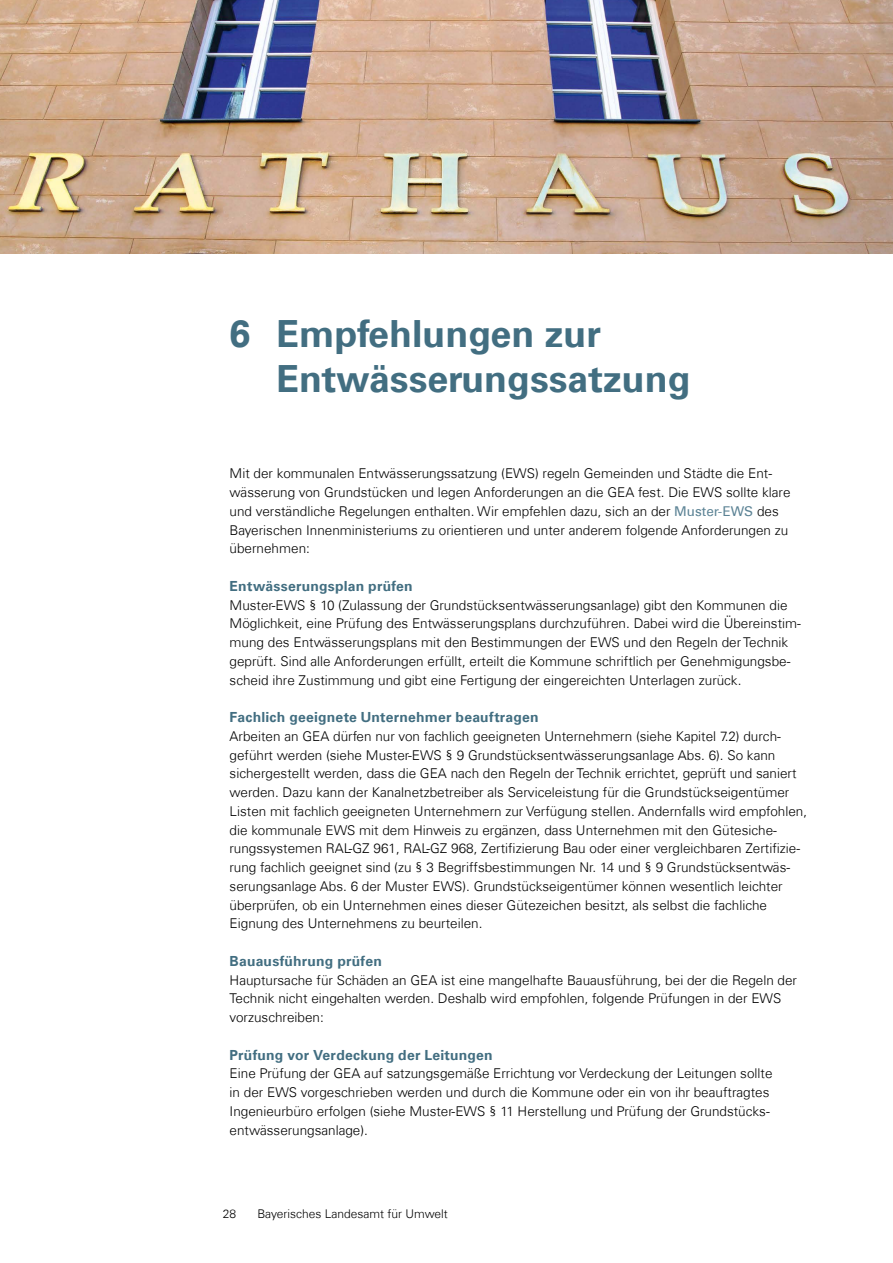
<style>
.page{position:relative;width:893px;height:1263px;background:#fff}
.page>*{position:absolute;margin:0;border:0;box-sizing:border-box;transform-origin:0 0}
.Kapitel_Head_1_Thema_mit_Nummer{font:700 37.5px/45px "Univers Com 65";color:#426e81}
.Head_4_Thema{font:700 13.95px "Univers Com 65";letter-spacing:.015em;color:#426e81}
.Fließ_Thema_Abstand{font:300 13.5px/18.8px "Univers Com 45";color:#000}
.t1{font:300 12px "Univers Com 45";color:#000}
.s1{font-family:"Univers Com 55 Roman";font-weight:400;color:#5c8395}
</style>
<div class="page">
<img style="left:0;top:0;width:893px;height:253px">
<h1 class="Kapitel_Head_1_Thema_mit_Nummer" style="left:276px;top:311px;width:416px;text-indent:-47px">6 Empfehlungen zur<br>Entwässerungssatzung</h1>
<p class="Fließ_Thema_Abstand" style="left:230px;top:464px;width:562px">Mit der kommunalen Entwässerungssatzung (EWS) regeln Gemeinden und Städte die Ent&shy;wässerung von Grundstücken und legen Anforderungen an die GEA fest. Die EWS sollte klare und verständliche Regelungen enthalten. Wir empfehlen dazu, sich an der <span class="s1">Muster-EWS</span> des Bayerischen Innenministeriums zu orientieren und unter anderem folgende Anforderungen zu übernehmen:</p>
<p class="Head_4_Thema" style="left:230px;top:577px;width:185px">Entwässerungsplan prüfen</p>
<p class="Fließ_Thema_Abstand" style="left:230px;top:595px;width:573px">Muster-EWS § 10 (Zulassung der Grundstücksentwässerungsanlage) gibt den Kommunen die Möglichkeit, eine Prüfung des Entwässerungsplans durchzuführen. Dabei wird die Übereinstim&shy;mung des Entwässerungsplans mit den Bestimmungen der EWS und den Regeln der Technik geprüft. Sind alle Anforderungen erfüllt, erteilt die Kommune schriftlich per Genehmigungsbe&shy;scheid ihre Zustimmung und gibt eine Fertigung der eingereichten Unterlagen zurück.</p>
<p class="Head_4_Thema" style="left:230px;top:709px;width:311px">Fachlich geeignete Unternehmer beauftragen</p>
<p class="Fließ_Thema_Abstand" style="left:230px;top:727px;width:579px">Arbeiten an GEA dürfen nur von fachlich geeigneten Unternehmern (siehe Kapitel 7.2) durch&shy;geführt werden (siehe Muster-EWS § 9 Grundstücksentwässerungsanlage Abs. 6). So kann sichergestellt werden, dass die GEA nach den Regeln der Technik errichtet, geprüft und saniert werden. Dazu kann der Kanalnetzbetreiber als Serviceleistung für die Grundstückseigentümer Listen mit fachlich geeigneten Unternehmern zur Verfügung stellen. Andernfalls wird empfohlen, die kommunale EWS mit dem Hinweis zu ergänzen, dass Unternehmen mit den Gütesiche&shy;rungssystemen RAL-GZ 961, RAL-GZ 968, Zertifizierung Bau oder einer vergleichbaren Zertifizie&shy;rung fachlich geeignet sind (zu § 3 Begriffsbestimmungen Nr. 14 und § 9 Grundstücksentwäs&shy;serungsanlage Abs. 6 der Muster EWS). Grundstückseigentümer können wesentlich leichter überprüfen, ob ein Unternehmen eines dieser Gütezeichen besitzt, als selbst die fachliche Eignung des Unternehmens zu beurteilen.</p>
<p class="Head_4_Thema" style="left:230px;top:952px;width:154px">Bauausführung prüfen</p>
<p class="Fließ_Thema_Abstand" style="left:230px;top:970px;width:569px">Hauptursache für Schäden an GEA ist eine mangelhafte Bauausführung, bei der die Regeln der<br>Technik nicht eingehalten werden. Deshalb wird empfohlen, folgende Prüfungen in der EWS vorzuschreiben:</p>
<p class="Head_4_Thema" style="left:230px;top:1046px;width:265px">Prüfung vor Verdeckung der Leitungen</p>
<p class="Fließ_Thema_Abstand" style="left:230px;top:1064px;width:544px">Eine Prüfung der GEA auf satzungsgemäße Errichtung vor Verdeckung der Leitungen sollte in der EWS vorgeschrieben werden und durch die Kommune oder ein von ihr beauftragtes Ingenieurbüro erfolgen (siehe Muster-EWS § 11 Herstellung und Prüfung der Grundstücks&shy;entwässerungsanlage).</p>
<p class="t1" style="left:223px;top:1207px;width:15px">28</p>
<p class="t1" style="left:257px;top:1207px;width:192px">Bayerisches Landesamt für Umwelt</p>
</div>
